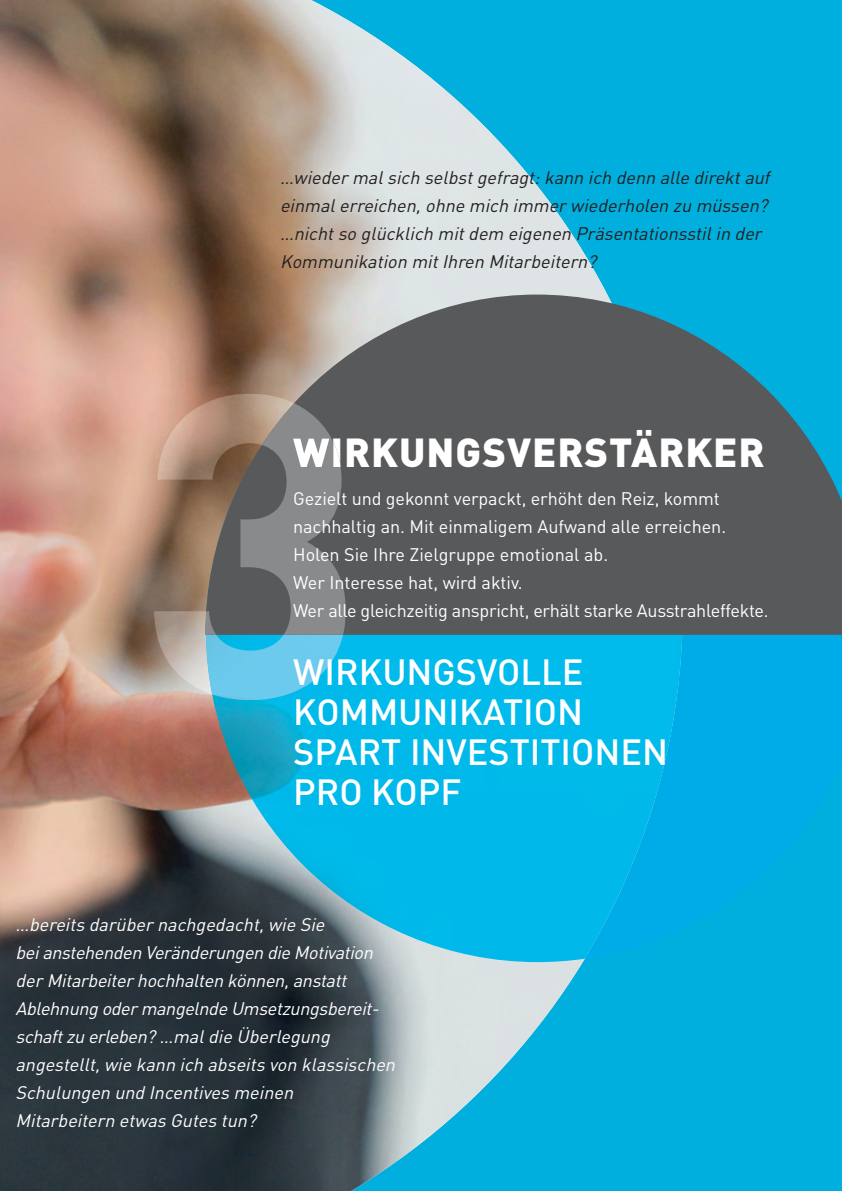
<style>
.page{position:relative;width:842px;height:1191px;background:#00afdd}
.page>*{position:absolute;margin:0;border:0;box-sizing:border-box;transform-origin:0 0}
.t1{font:900 40px "DIN";letter-spacing:.025em;color:#fff}
.t2{font:500 36px/40px "DIN";color:#fff}
.t3{font:italic 18px/28px "DIN";color:#fff}
.t4{font:18px/28px "DIN";letter-spacing:-.005em;color:#fff}
.t5{font:italic 18px/28px "DIN";color:#231f20}
</style>
<div class="page">
<img style="left:0;top:0;width:607px;height:1191px">
<svg style="left:683px;top:635px;width:159px;height:293px;fill:#00ace8"></svg>
<img style="left:206px;top:635px;width:477px;height:327px">
<svg style="left:205px;top:294px;width:637px;height:341px;background:#57666b"></svg>
<img style="left:206px;top:635px;width:140px;height:65px">
<svg style="left:205px;top:394px;width:141px;height:241px;background:#7a7571"></svg>
<svg style="left:293px;top:438px;width:48px;height:29px"></svg>
<p class="t5" style="left:280px;top:166px;width:495px">…wieder malsich selbstgefragt:kann ich denn alle direktauf einmalerreichen,ohne mich immer wiederholen zu müssen? …nichtso glücklich mitdem eigenen Präsentationsstilin der Kommunikation mitIhren Mitarbeitern?</p>
<h1 class="t1" style="left:293px;top:438px;width:473px">WIRKUNGSVERSTÄRKER</h1>
<p class="t4" style="left:293px;top:487px;width:477px">Gezielt und gekonnt verpackt, erhöht den Reiz, kommt nachhaltig an. Mit einmaligem Aufwand alle erreichen.<br>Holen Sie Ihre Zielgruppe emotional ab.<br>Wer Interesse hat, wird aktiv.<br>Wer alle gleichzeitig anspricht, erhält starke Ausstrahleffekte.</p>
<h2 class="t2" style="left:293px;top:656px;width:376px">WIRKUNGSVOLLE<br>KOMMUNIKATION<br>SPART INVESTITIONEN<br>PRO KOPF</h2>
<p class="t3" style="left:15px;top:912px;width:385px">…bereits darüber nachgedacht,wie Sie beianstehenden Veränderungen die Motivation der Mitarbeiter hochhalten können,anstatt Ablehnung odermangelnde Umsetzungsbereit&shy;schaftzu erleben? …maldie Überlegung angestellt,wie kann ich abseits von klassischen Schulungen und Incentives meinen Mitarbeitern etwas Gutes tun?</p>
</div>
